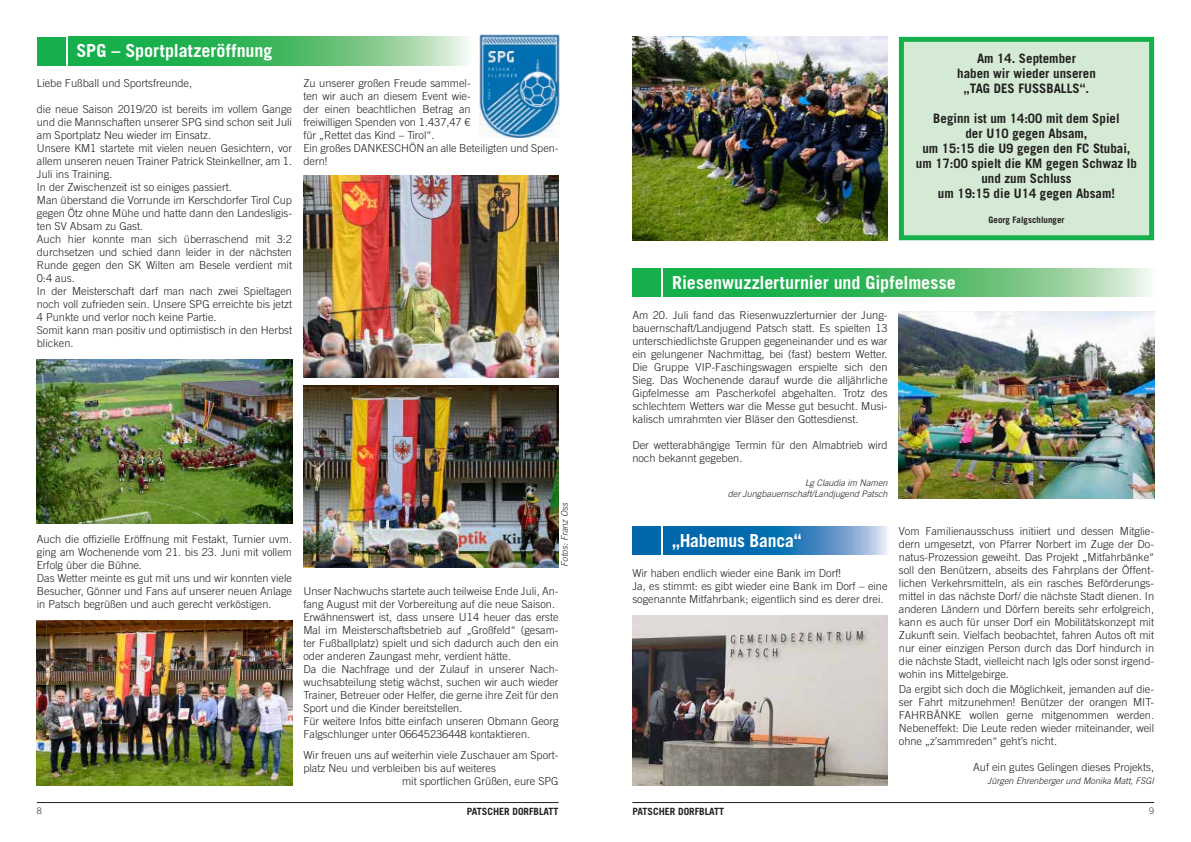
<style>
.page{position:relative;width:1191px;height:842px;background:#fff}
.page>*{position:absolute;margin:0;border:0;box-sizing:border-box;transform-origin:0 0}
.t1{font:700 18px "Trade Gothic LT Std";letter-spacing:-.005em;color:#fff}
.t2{font:700 13px/15px "Trade Gothic LT Std";color:#231f20;text-align:center}
.t3{font:300 11px/13px "Trade Gothic LT Std";color:#231f20}
.t4{font:700 10px "Trade Gothic LT Std";color:#231f20}
.t5{font:italic 300 9px/11px "Trade Gothic LT Std";color:#231f20;text-align:right}
.t6{font:700 9px "Trade Gothic LT Std";color:#231f20}
.t7{font:300 9px "Trade Gothic LT Std";color:#3e3e3f}
</style>
<div class="page">
<hr style="left:37px;top:802px;width:521px;height:1px;background:#231f20">
<hr style="left:632px;top:802px;width:522px;height:1px;background:#231f20">
<div style="left:632px;top:269px;width:28px;height:28px;background:#15b04b"></div>
<svg style="left:663px;top:269px;width:487px;height:28px;background:#53bf70"></svg>
<img style="left:479px;top:34px;width:81px;height:104px">
<div style="left:901px;top:39px;width:250px;height:199px;background:#d4ead4"></div>
<div style="left:899px;top:37px;width:255px;height:203px;border:5px solid #15b04b"></div>
<div style="left:37px;top:37px;width:28px;height:28px;background:#15b04b"></div>
<svg style="left:68px;top:37px;width:400px;height:28px;background:#53bf70"></svg>
<img style="left:899px;top:311px;width:255px;height:187px">
<div style="left:632px;top:527px;width:28px;height:28px;background:#0067aa"></div>
<svg style="left:663px;top:527px;width:225px;height:28px;background:#3283bc"></svg>
<img style="left:632px;top:615px;width:255px;height:170px">
<img style="left:37px;top:621px;width:255px;height:164px">
<img style="left:632px;top:37px;width:255px;height:203px">
<img style="left:37px;top:359px;width:255px;height:165px">
<img style="left:303px;top:176px;width:255px;height:201px">
<img style="left:303px;top:386px;width:255px;height:181px">
<h1 class="t1" style="left:77px;top:39px;width:197px">SPG – Sportplatzeröffnung</h1>
<p class="t3" style="left:37px;top:77px;width:157px">Liebe Fußball und Sportsfreunde,</p>
<p class="t3" style="left:37px;top:103px;width:257px">die neue Saison 2019/20 ist bereits im vollem Gange und die Mannschaften unserer SPG sind schon seit Juli am Sportplatz Neu wieder im Einsatz.<br>Unsere KM1 startete mit vielen neuen Gesichtern, vor allem unseren neuen Trainer Patrick Steinkellner, am 1.<br>Juli ins Training.<br>In der Zwischenzeit ist so einiges passiert.<br>Man überstand die Vorrunde im Kerschdorfer Tirol Cup gegen Ötz ohne Mühe und hatte dann den Landesligis&shy;ten SV Absam zu Gast.<br>Auch hier konnte man sich überraschend mit 3:2 durchsetzen und schied dann leider in der nächsten Runde gegen den SK Wilten am Besele verdient mit 0:4 aus.<br>In der Meisterschaft darf man nach zwei Spieltagen noch voll zufrieden sein. Unsere SPG erreichte bis jetzt 4 Punkte und verlor noch keine Partie.<br>Somit kann man positiv und optimistisch in den Herbst blicken.</p>
<p class="t3" style="left:303px;top:77px;width:257px">Zu unserer großen Freude sammel-<br>ten wir auch an diesem Event wie-<br>der einen beachtlichen Betrag an<br>freiwilligen Spenden von 1.437,47 €<br>für „Rettet das Kind – Tirol“.<br>Ein großes DANKESCHÖN an alle Beteiligten und Spen&shy;dern!</p>
<p class="t3" style="left:37px;top:532px;width:257px">Auch die offizielle Eröffnung mit Festakt, Turnier uvm. ging am Wochenende vom 21. bis 23. Juni mit vollem Erfolg über die Bühne.<br>Das Wetter meinte es gut mit uns und wir konnten viele Besucher, Gönner und Fans auf unserer neuen Anlage in Patsch begrüßen und auch gerecht verköstigen.</p>
<p class="t5" style="left:559px;top:567px;width:65px;rotate:-90deg">Fotos: Franz Oss</p>
<p class="t3" style="left:303px;top:584px;width:257px">Unser Nachwuchs startete auch teilweise Ende Juli, An&shy;fang August mit der Vorbereitung auf die neue Saison.<br>Erwähnenswert ist, dass unsere U14 heuer das erste Mal im Meisterschaftsbetrieb auf „Großfeld“ (gesam&shy;ter Fußballplatz) spielt und sich dadurch auch den ein oder anderen Zaungast mehr, verdient hätte.<br>Da die Nachfrage und der Zulauf in unserer Nach&shy;wuchsabteilung stetig wächst, suchen wir auch wieder Trainer, Betreuer oder Helfer, die gerne ihre Zeit für den Sport und die Kinder bereitstellen.<br>Für weitere Infos bitte einfach unseren Obmann Georg Falgschlunger unter 06645236448 kontaktieren.</p>
<p class="t3" style="left:303px;top:748px;width:257px">Wir freuen uns auf weiterhin viele Zuschauer am Sport-</p>
<p class="t3" style="left:303px;top:761px;width:194px">platz Neu und verbleiben bis auf weiteres</p>
<p class="t3" style="left:402px;top:774px;width:158px">mit sportlichen Grüßen, eure SPG</p>
<p class="t2" style="left:957px;top:51px;width:140px">Am 14. September<br>haben wir wieder unseren „TAG DES FUSSBALLS“.</p>
<p class="t2" style="left:916px;top:111px;width:223px">Beginn ist um 14:00 mit dem Spiel<br>der U10 gegen Absam,<br>um 15:15 die U9 gegen den FC Stubai, um 17:00 spielt die KM gegen Schwaz Ib und zum Schluss<br>um 19:15 die U14 gegen Absam!</p>
<p class="t6" style="left:988px;top:214px;width:77px">Georg Falgschlunger</p>
<h1 class="t1" style="left:672px;top:271px;width:285px">Riesenwuzzlerturnier und Gipfelmesse</h1>
<p class="t3" style="left:632px;top:308px;width:257px;text-align:justify">Am 20. Juli fand das Riesenwuzzlerturnier der Jung&shy;bauernschaft/Landjugend Patsch statt. Es spielten 13 unterschiedlichste Gruppen gegeneinander und es war ein gelungener Nachmittag, bei (fast) bestem Wetter.<br>Die Gruppe VIP-Faschingswagen erspielte sich den Sieg. Das Wochenende darauf wurde die alljährliche Gipfelmesse am Pascherkofel abgehalten. Trotz des schlechtem Wetters war die Messe gut besucht. Musi&shy;kalisch umrahmten vier Bläser den Gottesdienst.</p>
<p class="t3" style="left:632px;top:439px;width:257px">Der wetterabhängige Termin für den Almabtrieb wird noch bekannt gegeben.</p>
<p class="t5" style="left:728px;top:478px;width:161px">Lg Claudia im Namen<br>der Jungbauernschaft/Landjugend Patsch</p>
<h1 class="t1" style="left:672px;top:529px;width:131px">„Habemus Banca“</h1>
<p class="t3" style="left:899px;top:524px;width:257px;text-align:justify">Vom Familienausschuss initiiert und dessen Mitglie&shy;dern umgesetzt, von Pfarrer Norbert im Zuge der Do&shy;natus-Prozession geweiht. Das Projekt „Mitfahrbänke“ soll den Benützern, abseits des Fahrplans der Öffent&shy;lichen Verkehrsmitteln, als ein rasches Beförderungs&shy;mittel in das nächste Dorf/ die nächste Stadt dienen. In anderen Ländern und Dörfern bereits sehr erfolgreich, kann es auch für unser Dorf ein Mobilitätskonzept mit Zukunft sein. Vielfach beobachtet, fahren Autos oft mit nur einer einzigen Person durch das Dorf hindurch in die nächste Stadt, vielleicht nach Igls oder sonst irgend&shy;wohin ins Mittelgebirge.</p>
<p class="t3" style="left:899px;top:683px;width:257px;text-align:justify">Da ergibt sich doch die Möglichkeit, jemanden auf die&shy;ser Fahrt mitzunehmen! Benützer der orangen MIT-FAHRBÄNKE wollen gerne mitgenommen werden.<br>Nebeneffekt: Die Leute reden wieder miteinander, weil ohne „z’sammreden“ geht’s nicht.</p>
<p class="t3" style="left:973px;top:761px;width:182px">Auf ein gutes Gelingen dieses Projekts,</p>
<p class="t5" style="left:987px;top:776px;width:168px">Jürgen Ehrenberger und Monika Matt, FSGI</p>
<p class="t3" style="left:632px;top:566px;width:257px">Wir haben endlich wieder eine Bank im Dorf!<br>Ja, es stimmt: es gibt wieder eine Bank im Dorf – eine sogenannte Mitfahrbank; eigentlich sind es derer drei.</p>
<p class="t7" style="left:37px;top:805px;width:7px">8</p>
<p class="t4" style="left:467px;top:806px;width:93px">PATSCHER DORFBLATT</p>
<p class="t4" style="left:632px;top:806px;width:93px">PATSCHER DORFBLATT</p>
<p class="t7" style="left:1149px;top:805px;width:7px">9</p>
</div>
